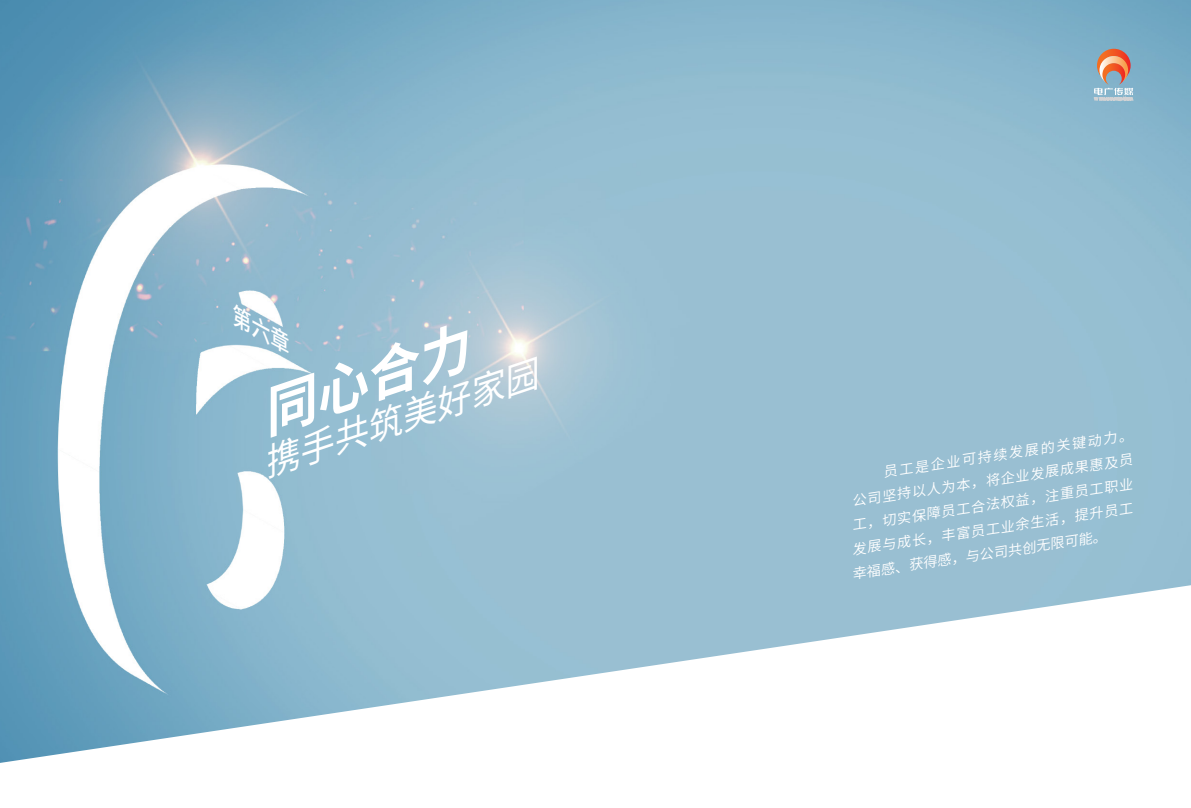
<style>
.page{position:relative;width:1191px;height:808px;background:#fff}
.page>*{position:absolute;margin:0;border:0;box-sizing:border-box;transform-origin:0 0}
.章节字{font:italic 700 54px "Source Han Sans CN";color:#fff}
.章节字-2{font:italic 36px "Source Han Sans CN";color:#fff}
.正文{font:italic 14px "Source Han Sans CN";color:#fff}
</style>
<div class="page">
<img style="left:0;top:0;width:1191px;height:585px">
<svg style="left:0;top:585px;width:1191px;height:178px"></svg>
<svg style="left:1094px;top:49px;width:39px;height:51px;background:#b8a39d"></svg>
<svg style="left:233px;top:302px;width:56px;height:54px"></svg>
<p class="章节字" style="left:250px;top:387px;width:218px;rotate:-19deg">同心合力</p>
<p class="章节字-2" style="left:256px;top:446px;width:290px;rotate:-19deg">携手共筑美好家园</p>
<p class="正文" style="left:881px;top:463px;width:254px;rotate:-8deg">员工是企业可持续发展的关键动力。</p>
<p class="正文" style="left:851px;top:492px;width:285px;rotate:-8deg">公司坚持以人为本，将企业发展成果惠及员</p>
<p class="正文" style="left:851px;top:516px;width:285px;rotate:-8deg">工，切实保障员工合法权益，注重员工职业</p>
<p class="正文" style="left:851px;top:541px;width:285px;rotate:-8deg">发展与成长，丰富员工业余生活，提升员工</p>
<p class="正文" style="left:851px;top:565px;width:258px;rotate:-8deg">幸福感、获得感，与公司共创无限可能。</p>
</div>
